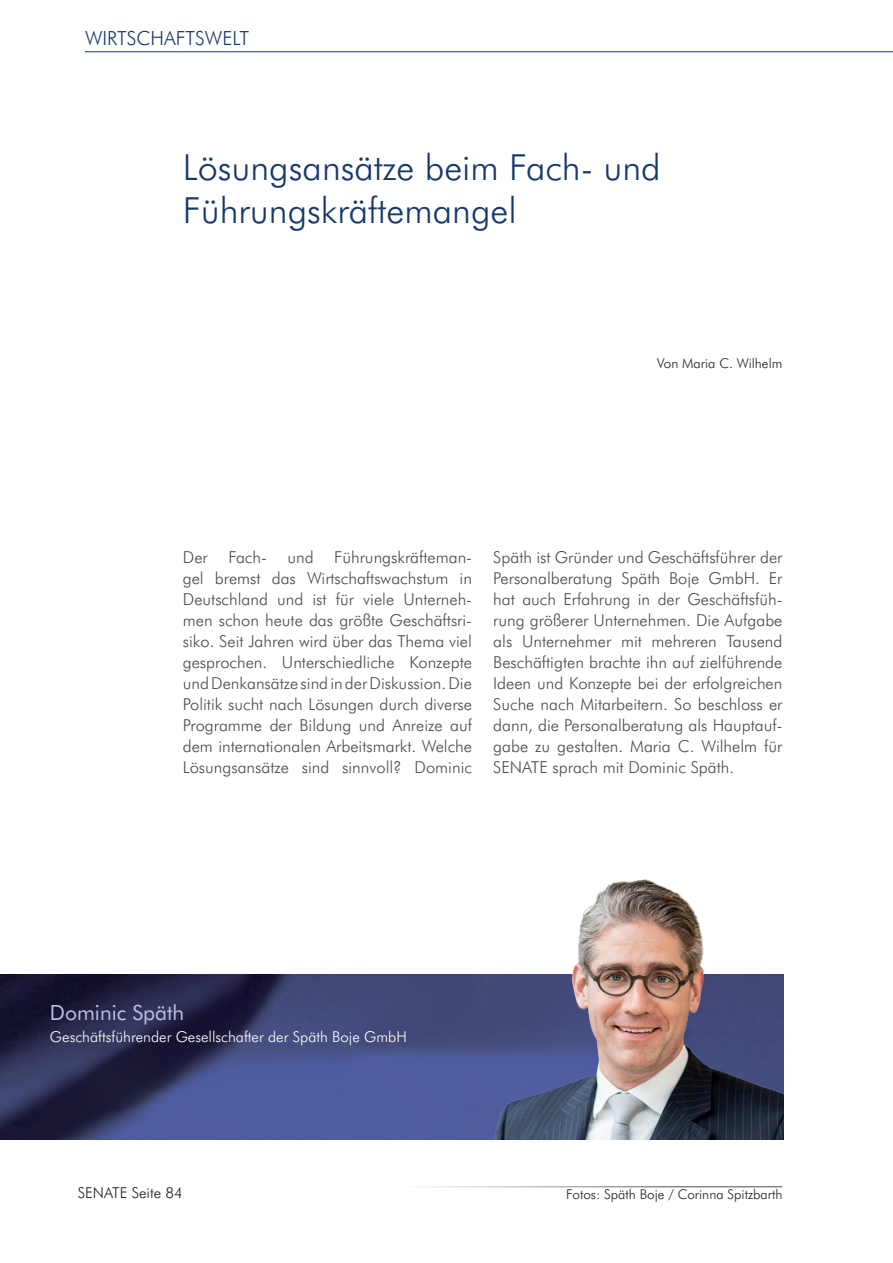
<style>
.page{position:relative;width:893px;height:1263px;background:#fff}
.page>*{position:absolute;margin:0;border:0;box-sizing:border-box;transform-origin:0 0}
.t1{font:300 36px/43.2px "Futura BT";color:#17396a}
.t2{font:21px "Futura BT";color:#babfe0}
.t3{font:300 19.5px "Futura BT";color:#17396a}
.t4{font:300 16.5px/21px "Futura BT";color:#4b4c4d;text-align:justify}
.t5{font:300 15px "Futura BT";color:#fff}
.t6{font:300 15px "Futura BT";color:#231f20}
.t7{font:300 13.5px "Futura BT";color:#231f20}
</style>
<div class="page">
<hr style="left:85px;top:51px;width:808px;height:1px;background:#17396a">
<img style="left:0;top:974px;width:493px;height:166px">
<img style="left:493px;top:879px;width:290px;height:261px">
<hr style="left:400px;top:1186px;width:382px;height:1px;background:#4b4c4d">
<p class="t3" style="left:85px;top:26px;width:166px">Wirtschaftswelt</p>
<h1 class="t1" style="left:183px;top:145px;width:479px">Lösungsansätze beim Fach- und<br>Führungskräftemangel</h1>
<p class="t7" style="left:657px;top:354px;width:127px">Von Maria C. Wilhelm</p>
<p class="t4" style="left:183px;top:546px;width:291px">Der Fach- und Führungskräfteman&shy;gel bremst das Wirtschaftswachstum in Deutschland und ist für viele Unterneh&shy;men schon heute das größte Geschäftsri&shy;siko. Seit Jahren wird über das Thema viel gesprochen. Unterschiedliche Konzepte und Denkansätze sind in der Diskussion. Die Politik sucht nach Lösungen durch diverse Programme der Bildung und Anreize auf dem internationalen Arbeitsmarkt. Welche Lösungsansätze sind sinnvoll? Dominic</p>
<p class="t4" style="left:493px;top:546px;width:291px">Späth ist Gründer und Geschäftsführer der Personalberatung Späth Boje GmbH. Er hat auch Erfahrung in der Geschäftsfüh&shy;rung größerer Unternehmen. Die Aufgabe als Unternehmer mit mehreren Tausend Beschäftigten brachte ihn auf zielführende Ideen und Konzepte bei der erfolgreichen Suche nach Mitarbeitern. So beschloss er dann, die Personalberatung als Hauptauf&shy;gabe zu gestalten. Maria C. Wilhelm für SENATE sprach mit Dominic Späth.</p>
<p class="t2" style="left:50px;top:999px;width:136px">Dominic Späth</p>
<p class="t5" style="left:50px;top:1027px;width:358px">Geschäftsführender Gesellschafter der Späth Boje GmbH</p>
<p class="t6" style="left:78px;top:1183px;width:107px">SENATE Seite 84</p>
<p class="t7" style="left:566px;top:1186px;width:218px">Fotos: Späth Boje / Corinna Spitzbarth</p>
</div>
